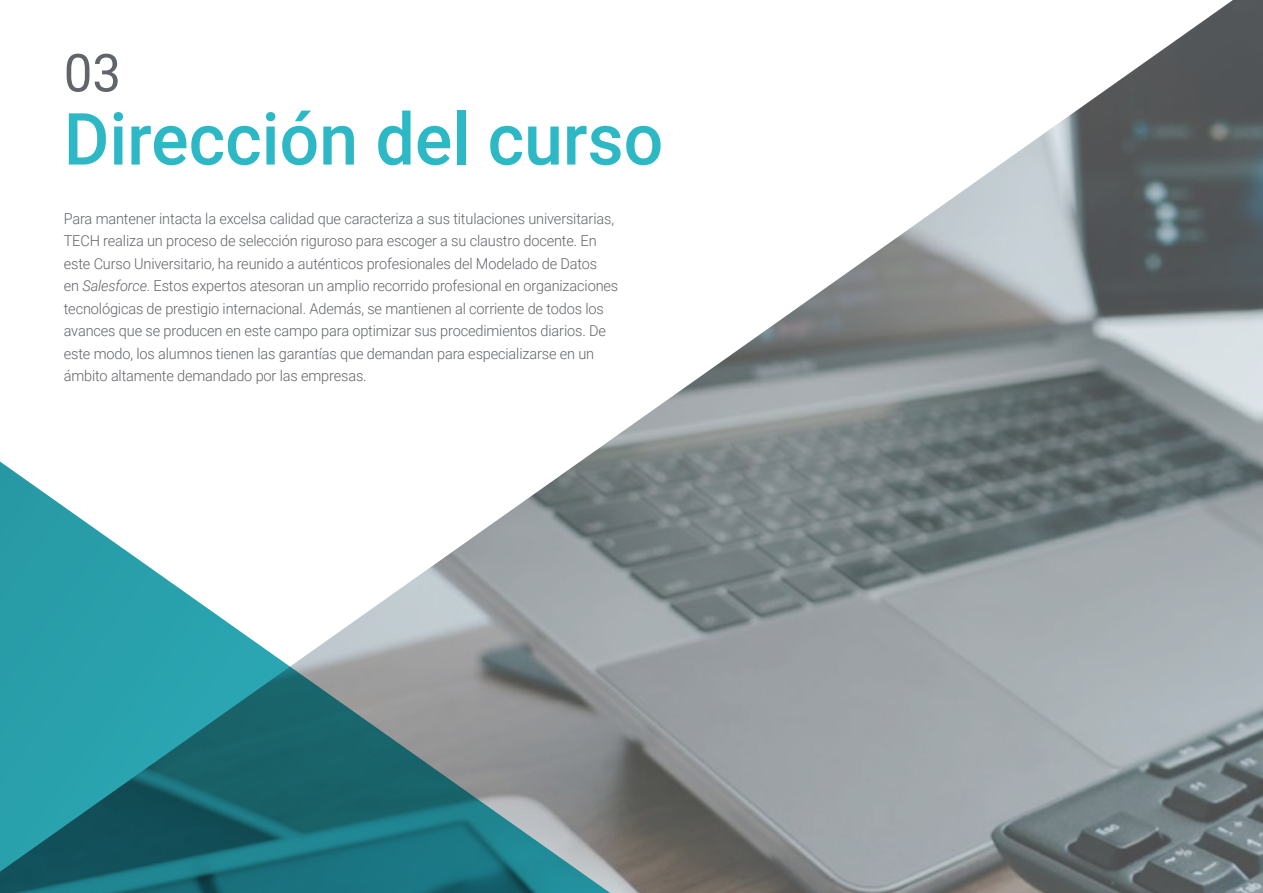
<style>
.page{position:relative;width:1263px;height:893px;background:#fff}
.page>*{position:absolute;margin:0;border:0;box-sizing:border-box;transform-origin:0 0}
.t1{font:500 72px "Roboto";color:#2db8c5}
.t2{font:52.5px "Roboto";color:#61646a}
.t3{font:300 15px/22.5px "Roboto";letter-spacing:-.01em;color:#61646a}
.s1{font-style:italic}
</style>
<div class="page">
<img style="left:602px;top:0;width:661px;height:893px">
<svg style="left:0;top:446px;width:640px;height:447px"></svg>
<h2 class="t2" style="left:64px;top:36px;width:59px">03</h2>
<h1 class="t1" style="left:64px;top:89px;width:601px">Dirección del curso</h1>
<p class="t3" style="left:64px;top:207px;width:556px">Para mantener intacta la excelsa calidad que caracteriza a sus titulaciones universitarias, TECH realiza un proceso de selección riguroso para escoger a su claustro docente. En este Curso Universitario, ha reunido a auténticos profesionales del Modelado de Datos<br>en <span class="s1">Salesforce</span>. Estos expertos atesoran un amplio recorrido profesional en organizaciones tecnológicas de prestigio internacional. Además, se mantienen al corriente de todos los avances que se producen en este campo para optimizar sus procedimientos diarios. De este modo, los alumnos tienen las garantías que demandan para especializarse en un ámbito altamente demandado por las empresas.</p>
</div>
